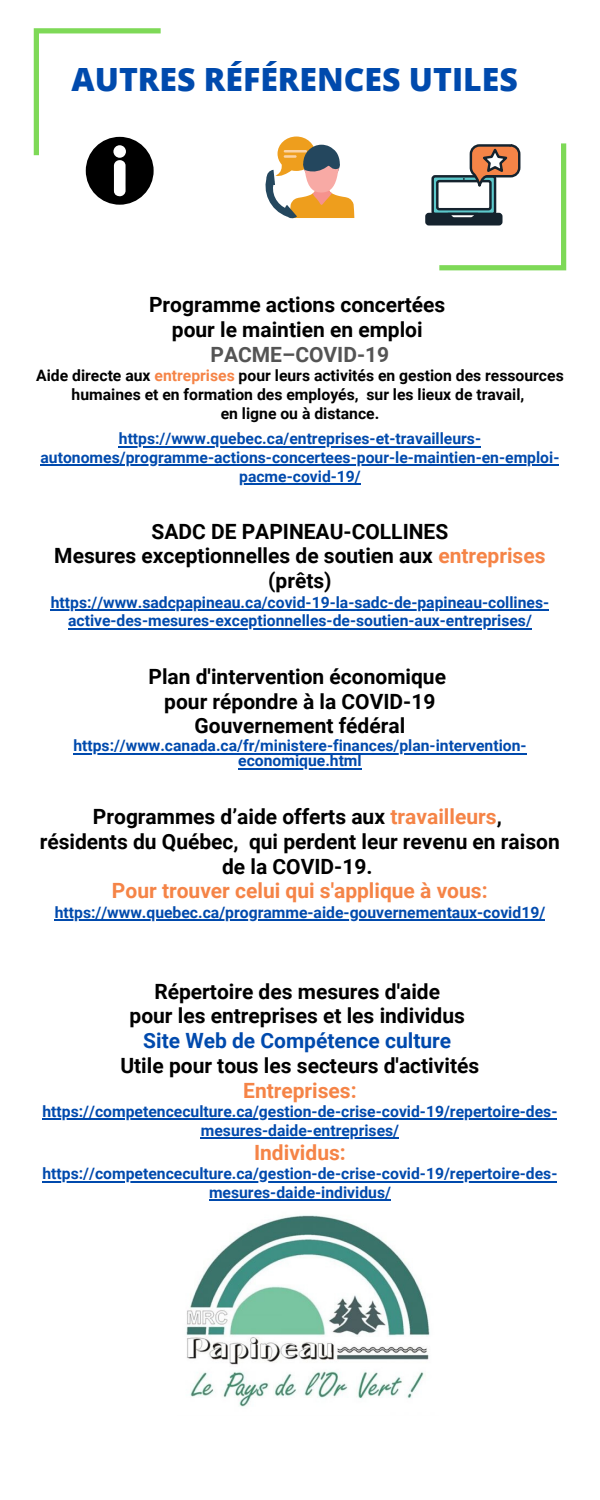
<style>
.page{position:relative;width:600px;height:1500px;background:#fff}
.page>*{position:absolute;margin:0;border:0;box-sizing:border-box;transform-origin:0 0}
.t1{font:800 32px "Open Sans";color:#004aad}
.t2{font:700 21px/24.8px "Roboto";color:#000;text-align:center}
.t3{font:700 21px "Roboto";color:#f58447}
.t4{font:700 21px "Roboto";color:#004aad}
.t5{font:700 21px "Roboto";color:#545454}
.t6{font:700 15.7px/18.8px "Roboto";color:#004aad;text-align:center}
.t7{font:700 15.7px/18.8px "Roboto";color:#000;text-align:center}
.s1{color:#f58447}
</style>
<div class="page">
<svg style="left:34px;top:28px;width:127px;height:177px"></svg>
<div style="left:433px;top:176px;width:62px;height:38px;background:#5dc9cc;border-radius:2px"></div>
<div style="left:431px;top:175px;width:65px;height:40px;border:2px solid #15232e;border-radius:2px"></div>
<div style="left:436px;top:180px;width:56px;height:30px;border:2px solid #15232e;border-radius:2px"></div>
<div style="left:426px;top:214px;width:75px;height:10px;background:#15232e;border-radius:2px"></div>
<div style="left:425px;top:213px;width:78px;height:13px;border:2px solid #15232e;border-radius:2px"></div>
<svg style="left:439px;top:143px;width:127px;height:127px"></svg>
<svg style="left:265px;top:137px;width:89px;height:82px"></svg>
<hr style="left:55px;top:919px;width:490px;height:2px;background:#004aad">
<hr style="left:119px;top:446px;width:362px;height:1px;background:#004aad">
<hr style="left:41px;top:465px;width:518px;height:1px;background:#004aad">
<hr style="left:239px;top:483px;width:122px;height:2px;background:#004aad">
<img style="left:186px;top:1215px;width:244px;height:192px">
<hr style="left:51px;top:609px;width:498px;height:2px;background:#004aad">
<hr style="left:68px;top:628px;width:464px;height:1px;background:#004aad">
<hr style="left:43px;top:1119px;width:514px;height:1px;background:#004aad">
<hr style="left:201px;top:1137px;width:198px;height:2px;background:#004aad">
<hr style="left:43px;top:1181px;width:514px;height:1px;background:#004aad">
<hr style="left:209px;top:1200px;width:182px;height:1px;background:#004aad">
<hr style="left:73px;top:753px;width:454px;height:1px;background:#004aad">
<hr style="left:238px;top:768px;width:124px;height:1px;background:#004aad">
<h1 class="t1" style="left:72px;top:57px;width:448px">AUTRES RÉFÉRENCES UTILES</h1>
<h2 class="t2" style="left:149px;top:293px;width:298px">Programme actions concertées pour le maintien en emploi</h2>
<h2 class="t5" style="left:211px;top:342px;width:180px">PACME–COVID-19</h2>
<p class="t7" style="left:36px;top:367px;width:529px">Aide directe aux <span class="s1">entreprises</span> pour leurs activités en gestion des ressources humaines et en formation des employés, sur les lieux de travail,<br>en ligne ou à distance.</p>
<p class="t6" style="left:41px;top:430px;width:520px">https://www.quebec.ca/entreprises-et-travailleurs&shy;autonomes/programme-actions-concertees-pour-le-maintien-en-emploi&shy;pacme-covid-19/</p>
<h2 class="t2" style="left:54px;top:519px;width:493px">SADC DE PAPINEAU-COLLINES<br>Mesures exceptionnelles de soutien aux <span class="s1">entreprises </span>(prêts)</h2>
<p class="t6" style="left:51px;top:593px;width:500px">https://www.sadcpapineau.ca/covid-19-la-sadc-de-papineau-collines&shy;active-des-mesures-exceptionnelles-de-soutien-aux-entreprises/</p>
<h2 class="t2" style="left:148px;top:664px;width:299px">Plan d'intervention économique pour répondre à la COVID-19<br>Gouvernement fédéral</h2>
<p class="t6" style="left:73px;top:739px;width:455px;line-height:15px">https://www.canada.ca/fr/ministere-finances/plan-intervention&shy;economique.html</p>
<h2 class="t2" style="left:40px;top:805px;width:522px">Programmes d’aide offerts aux <span class="s1">travailleurs</span>,<br>résidents du Québec, qui perdent leur revenu en raison de la COVID-19.</h2>
<h2 class="t3" style="left:112px;top:879px;width:377px">Pour trouver celui qui s'applique à vous:</h2>
<p class="t6" style="left:55px;top:903px;width:492px">https://www.quebec.ca/programme-aide-gouvernementaux-covid19/</p>
<h2 class="t2" style="left:130px;top:979px;width:337px">Répertoire des mesures d'aide<br>pour les entreprises et les individus</h2>
<h2 class="t4" style="left:143px;top:1029px;width:309px">Site Web de Compétence culture</h2>
<h2 class="t2" style="left:120px;top:1053px;width:360px">Utile pour tous les secteurs d'activités</h2>
<h2 class="t3" style="left:243px;top:1078px;width:115px">Entreprises:</h2>
<p class="t6" style="left:43px;top:1102px;width:516px">https://competenceculture.ca/gestion-de-crise-covid-19/repertoire-des&shy;mesures-daide-entreprises/</p>
<h2 class="t3" style="left:254px;top:1140px;width:93px">Individus:</h2>
<p class="t6" style="left:43px;top:1165px;width:516px">https://competenceculture.ca/gestion-de-crise-covid-19/repertoire-des&shy;mesures-daide-individus/</p>
</div>
